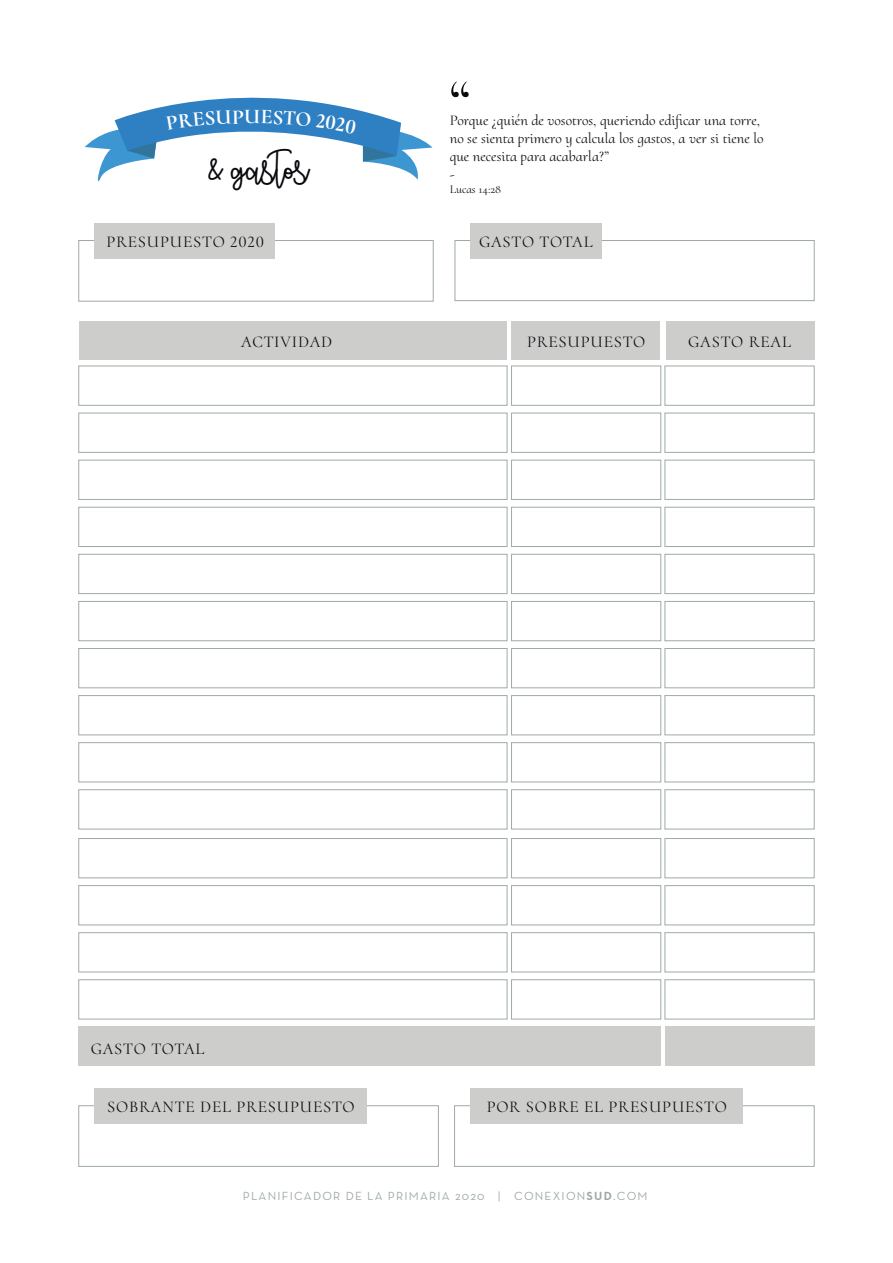
<style>
.page{position:relative;width:893px;height:1263px;background:#fff}
.page>*{position:absolute;margin:0;border:0;box-sizing:border-box;transform-origin:0 0}
.t1{font:67.5px "Cormorant Upright";color:#0c090e}
.t2{font:31.5px "Autumn Moon";color:#0c090e}
.t3{font:700 21.15px "Cormorant Upright";color:#fff}
.t4{font:16.5px "Cormorant Upright";letter-spacing:.05em;color:#0c090e}
.t5{font:15px/18px "Cormorant Upright";color:#0c090e}
.t6{font:12px "Neutra Text";letter-spacing:.1em;color:#9faaa6}
.t7{font:12px "Cormorant Upright";color:#0c090e}
.s1{font-weight:700}
</style>
<div class="page">
<div style="left:79px;top:321px;width:428px;height:39px;background:#cdcdcc"></div>
<div style="left:511px;top:321px;width:149px;height:39px;background:#cdcdcc"></div>
<div style="left:666px;top:321px;width:149px;height:39px;background:#cdcdcc"></div>
<div style="left:78px;top:366px;width:429px;height:40px;border:1px solid #9faaa6"></div>
<div style="left:511px;top:366px;width:150px;height:40px;border:1px solid #9faaa6"></div>
<div style="left:78px;top:413px;width:429px;height:40px;border:1px solid #9faaa6"></div>
<div style="left:511px;top:413px;width:150px;height:40px;border:1px solid #9faaa6"></div>
<div style="left:78px;top:460px;width:429px;height:40px;border:1px solid #9faaa6"></div>
<div style="left:511px;top:460px;width:150px;height:40px;border:1px solid #9faaa6"></div>
<div style="left:78px;top:507px;width:429px;height:40px;border:1px solid #9faaa6"></div>
<div style="left:511px;top:507px;width:150px;height:40px;border:1px solid #9faaa6"></div>
<div style="left:78px;top:554px;width:429px;height:40px;border:1px solid #9faaa6"></div>
<div style="left:511px;top:554px;width:150px;height:40px;border:1px solid #9faaa6"></div>
<div style="left:664px;top:366px;width:151px;height:40px;border:1px solid #9faaa6"></div>
<div style="left:664px;top:413px;width:151px;height:40px;border:1px solid #9faaa6"></div>
<div style="left:664px;top:460px;width:151px;height:40px;border:1px solid #9faaa6"></div>
<div style="left:664px;top:507px;width:151px;height:40px;border:1px solid #9faaa6"></div>
<div style="left:664px;top:554px;width:151px;height:40px;border:1px solid #9faaa6"></div>
<div style="left:78px;top:601px;width:429px;height:40px;border:1px solid #9faaa6"></div>
<div style="left:511px;top:601px;width:150px;height:40px;border:1px solid #9faaa6"></div>
<div style="left:78px;top:648px;width:429px;height:40px;border:1px solid #9faaa6"></div>
<div style="left:511px;top:648px;width:150px;height:40px;border:1px solid #9faaa6"></div>
<div style="left:78px;top:695px;width:429px;height:40px;border:1px solid #9faaa6"></div>
<div style="left:511px;top:695px;width:150px;height:40px;border:1px solid #9faaa6"></div>
<div style="left:78px;top:742px;width:429px;height:40px;border:1px solid #9faaa6"></div>
<div style="left:511px;top:742px;width:150px;height:40px;border:1px solid #9faaa6"></div>
<div style="left:78px;top:789px;width:429px;height:40px;border:1px solid #9faaa6"></div>
<div style="left:511px;top:789px;width:150px;height:40px;border:1px solid #9faaa6"></div>
<div style="left:664px;top:601px;width:151px;height:40px;border:1px solid #9faaa6"></div>
<div style="left:664px;top:648px;width:151px;height:40px;border:1px solid #9faaa6"></div>
<div style="left:664px;top:695px;width:151px;height:40px;border:1px solid #9faaa6"></div>
<div style="left:664px;top:742px;width:151px;height:40px;border:1px solid #9faaa6"></div>
<div style="left:664px;top:789px;width:151px;height:40px;border:1px solid #9faaa6"></div>
<div style="left:78px;top:838px;width:429px;height:40px;border:1px solid #9faaa6"></div>
<div style="left:511px;top:838px;width:150px;height:40px;border:1px solid #9faaa6"></div>
<div style="left:78px;top:885px;width:429px;height:40px;border:1px solid #9faaa6"></div>
<div style="left:511px;top:885px;width:150px;height:40px;border:1px solid #9faaa6"></div>
<div style="left:78px;top:932px;width:429px;height:40px;border:1px solid #9faaa6"></div>
<div style="left:511px;top:932px;width:150px;height:40px;border:1px solid #9faaa6"></div>
<div style="left:78px;top:979px;width:429px;height:40px;border:1px solid #9faaa6"></div>
<div style="left:511px;top:979px;width:150px;height:40px;border:1px solid #9faaa6"></div>
<div style="left:79px;top:1027px;width:582px;height:39px;background:#cdcdcc"></div>
<div style="left:664px;top:838px;width:151px;height:40px;border:1px solid #9faaa6"></div>
<div style="left:664px;top:885px;width:151px;height:40px;border:1px solid #9faaa6"></div>
<div style="left:664px;top:932px;width:151px;height:40px;border:1px solid #9faaa6"></div>
<div style="left:664px;top:979px;width:151px;height:40px;border:1px solid #9faaa6"></div>
<div style="left:665px;top:1027px;width:149px;height:39px;background:#cdcdcc"></div>
<div style="left:78px;top:240px;width:356px;height:62px;border:1px solid #9faaa6"></div>
<div style="left:95px;top:224px;width:180px;height:35px;background:#cdcdcc"></div>
<div style="left:78px;top:1105px;width:361px;height:62px;border:1px solid #9faaa6"></div>
<div style="left:95px;top:1089px;width:272px;height:35px;background:#cdcdcc"></div>
<div style="left:455px;top:240px;width:360px;height:61px;border:1px solid #9faaa6"></div>
<div style="left:471px;top:224px;width:131px;height:35px;background:#cdcdcc"></div>
<div style="left:454px;top:1105px;width:361px;height:62px;border:1px solid #9faaa6"></div>
<div style="left:470px;top:1089px;width:273px;height:35px;background:#cdcdcc"></div>
<svg style="left:85px;top:97px;width:347px;height:85px"></svg>
<h3 class="t3" style="left:244px;top:104px;width:18px">U</h3>
<h2 class="t2" style="left:207px;top:150px;width:103px">&amp; GASTOS</h2>
<h1 class="t1" style="left:450px;top:63px;width:22px">“</h1>
<p class="t5" style="left:450px;top:111px;width:315px">Porque ¿quién de vosotros, queriendo edificar una torre, no se sienta primero y calcula los gastos, a ver si tiene lo que necesita para acabarla?”<br>-</p>
<p class="t7" style="left:450px;top:182px;width:53px">Lucas 14:28</p>
<p class="t4" style="left:106px;top:232px;width:159px">PRESUPUESTO 2020</p>
<p class="t4" style="left:479px;top:232px;width:115px">GASTO TOTAL</p>
<p class="t4" style="left:241px;top:332px;width:92px">ACTIVIDAD</p>
<p class="t4" style="left:527px;top:332px;width:120px">PRESUPUESTO</p>
<p class="t4" style="left:688px;top:332px;width:104px">GASTO REAL</p>
<p class="t4" style="left:91px;top:1039px;width:115px">GASTO TOTAL</p>
<p class="t4" style="left:107px;top:1097px;width:249px">SOBRANTE DEL PRESUPUESTO</p>
<p class="t4" style="left:487px;top:1097px;width:242px">POR SOBRE EL PRESUPUESTO</p>
<p class="t6" style="left:243px;top:1189px;width:406px">PLANIFICADOR DE LA PRIMARIA 2020 | CONEXION<span class="s1">SUD</span>.COM</p>
</div>
